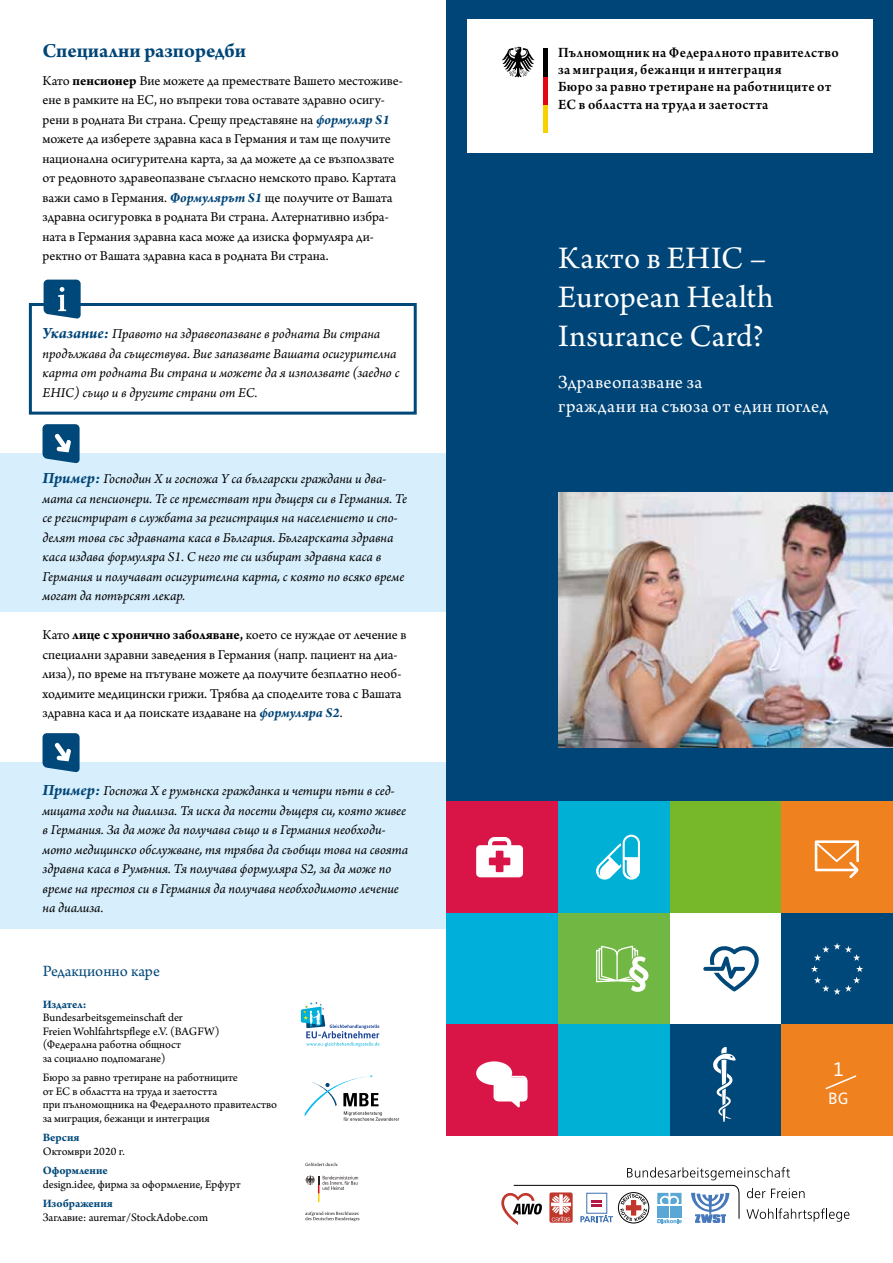
<style>
.page{position:relative;width:893px;height:1263px;background:#fff}
.page>*{position:absolute;margin:0;border:0;box-sizing:border-box;transform-origin:0 0}
.t1{font:33px/39px "Arno Pro";letter-spacing:.01em;color:#fff}
.t2{font:700 21px "Arno Pro";color:#004577}
.t3{font:21px "Bundes Sans";color:#fff}
.t4{font:19.5px/24px "Arno Pro";letter-spacing:.02em;color:#fff}
.t5{font:16.5px "Arno Pro";color:#004879}
.t6{font:16.5px "Bundes Sans";color:#fff}
.t7{font:600 15px/17.2px "Arno Pro";letter-spacing:.03em;color:#000;scale:.96 1}
.t8{font:italic 14.25px/19.5px "Arno Pro";letter-spacing:-.005em;color:#000}
.t9{font:14.25px/19.5px "Arno Pro";letter-spacing:-.005em;color:#000}
.t10{font:12px/13.5px "Arno Pro";color:#000}
.t11{font:700 12px "Arno Pro";color:#004879}
.s1{font-weight:700}
.s2{font-weight:700;font-style:italic;color:#004577}
.s3{font-weight:700;font-size:16.5px;color:#004577}
</style>
<div class="page">
<div style="left:0;top:453px;width:459px;height:159px;background:#d7eefc"></div>
<div style="left:0;top:762px;width:459px;height:167px;background:#d7eefc"></div>
<svg style="left:43px;top:424px;width:37px;height:39px"></svg>
<svg style="left:43px;top:733px;width:37px;height:39px"></svg>
<div style="left:29px;top:303px;width:388px;height:112px;border:3px solid #004879"></div>
<svg style="left:44px;top:280px;width:37px;height:39px"></svg>
<svg style="left:301px;top:1002px;width:78px;height:45px"></svg>
<svg style="left:304px;top:1075px;width:95px;height:46px"></svg>
<svg style="left:305px;top:1163px;width:33px;height:3px"></svg>
<svg style="left:305px;top:1211px;width:54px;height:10px"></svg>
<svg style="left:305px;top:1175px;width:53px;height:27px"></svg>
<div style="left:446px;top:0;width:447px;height:1116px;background:#004577"></div>
<div style="left:467px;top:20px;width:406px;height:133px;background:#fff"></div>
<img style="left:558px;top:492px;width:335px;height:255px">
<div style="left:446px;top:801px;width:112px;height:112px;background:#d81546"></div>
<div style="left:558px;top:801px;width:112px;height:112px;background:#00b1d5"></div>
<div style="left:670px;top:801px;width:111px;height:112px;background:#76b82a"></div>
<div style="left:781px;top:801px;width:112px;height:112px;background:#f0811f"></div>
<div style="left:446px;top:913px;width:112px;height:111px;background:#00b0db"></div>
<div style="left:558px;top:913px;width:112px;height:111px;background:#71b743"></div>
<div style="left:670px;top:913px;width:111px;height:111px;background:#fff"></div>
<div style="left:446px;top:1024px;width:112px;height:112px;background:#d81546"></div>
<div style="left:558px;top:1024px;width:112px;height:112px;background:#00b1d5"></div>
<div style="left:670px;top:1024px;width:111px;height:112px;background:#004879"></div>
<div style="left:781px;top:1024px;width:112px;height:112px;background:#f0811f"></div>
<svg style="left:596px;top:946px;width:52px;height:46px"></svg>
<svg style="left:476px;top:837px;width:47px;height:40px"></svg>
<svg style="left:811px;top:943px;width:52px;height:52px"></svg>
<svg style="left:713px;top:1047px;width:23px;height:75px"></svg>
<svg style="left:703px;top:946px;width:56px;height:45px"></svg>
<div style="left:476px;top:1061px;width:36px;height:24px;background:#fff;border-radius:50%"></div>
<svg style="left:494px;top:1076px;width:34px;height:32px"></svg>
<svg style="left:814px;top:840px;width:45px;height:39px"></svg>
<svg style="left:596px;top:835px;width:44px;height:45px"></svg>
<svg style="left:825px;top:1075px;width:32px;height:15px"></svg>
<div style="left:543px;top:104px;width:5px;height:29px;background:#f8d200"></div>
<div style="left:543px;top:76px;width:5px;height:28px;background:#e30613"></div>
<div style="left:543px;top:48px;width:5px;height:28px;background:#000"></div>
<svg style="left:502px;top:47px;width:33px;height:30px"></svg>
<svg style="left:501px;top:1167px;width:348px;height:58px"></svg>
<h2 class="t2" style="left:43px;top:38px;width:205px">Специални разпоредби</h2>
<p class="t9" style="left:43px;top:71px;width:362px">Като <span class="s1">пенсионер</span> Вие можете да премествате Вашето местоживе&shy;ене в рамките на ЕС, но въпреки това оставате здравно осигу&shy;рени в родната Ви страна. Срещу представяне на <span class="s2">формуляр S1 </span>можете да изберете здравна каса в Германия и там ще получите национална осигурителна карта, за да можете да се възползвате от редовното здравеопазване съгласно немското право. Картата важи само в Германия. <span class="s2">Формулярът S1</span> ще получите от Вашата здравна осигуровка в родната Ви страна. Алтернативно избра&shy;ната в Германия здравна каса може да изиска формуляра ди&shy;ректно от Вашата здравна каса в родната Ви страна.</p>
<p class="t8" style="left:43px;top:325px;width:358px"><span class="s3">Указание:</span> Правото на здравеопазване в родната Ви страна продължава да съществува. Вие запазвате Вашата осигурителна карта от родната Ви страна и можете да я използвате (заедно с EHIC) също и в другите страни от ЕС.</p>
<p class="t8" style="left:43px;top:470px;width:366px"><span class="s3">Пример:</span> Господин X и госпожа Y са български граждани и два&shy;мата са пенсионери. Те се преместват при дъщеря си в Германия. Те се регистрират в службата за регистрация на населението и спо&shy;делят това със здравната каса в България. Българската здравна каса издава формуляра S1. С него те си избират здравна каса в Германия и получават осигурителна карта, с която по всяко време могат да потърсят лекар.</p>
<p class="t9" style="left:43px;top:626px;width:365px">Като <span class="s1">лице с хронично заболяване,</span> което се нуждае от лечение в специални здравни заведения в Германия (напр. пациент на диа&shy;лиза), по време на пътуване можете да получите безплатно необ&shy;ходимите медицински грижи. Трябва да споделите това с Вашата здравна каса и да поискате издаване на <span class="s2">формуляра S2</span>.</p>
<p class="t8" style="left:43px;top:782px;width:367px"><span class="s3">Пример:</span> Госпожа Х е румънска гражданка и четири пъти в сед&shy;мицата ходи на диализа. Тя иска да посети дъщеря си, която живее в Германия. За да може да получава също и в Германия необходи&shy;мото медицинско обслужване, тя трябва да съобщи това на своята здравна каса в Румъния. Тя получава формуляра S2, за да може по време на престоя си в Германия да получава необходимото лечение на диализа.</p>
<p class="t5" style="left:43px;top:961px;width:119px">Редакционно каре</p>
<p class="t11" style="left:43px;top:997px;width:45px">Издател:</p>
<p class="t10" style="left:43px;top:1011px;width:178px">Bundesarbeitsgemeinschaft der<br>Freien Wohlfahrtspflege e.V. (BAGFW) (Федерална работна общност<br>за социално подпомагане)</p>
<p class="t10" style="left:43px;top:1071px;width:236px">Бюро за равно третиране на работниците<br>от ЕС в областта на труда и заетостта<br>при пълномощника на Федералното правителство за миграция, бежанци и интеграция</p>
<p class="t11" style="left:43px;top:1131px;width:38px">Версия</p>
<p class="t10" style="left:43px;top:1145px;width:84px">Октомври 2020 г.</p>
<p class="t11" style="left:43px;top:1164px;width:67px">Оформление</p>
<p class="t10" style="left:43px;top:1178px;width:199px">design.idee, фирма за оформление, Ерфурт</p>
<p class="t11" style="left:43px;top:1197px;width:71px">Изображения</p>
<p class="t10" style="left:43px;top:1211px;width:167px">Заглавие: auremar/StockAdobe.com</p>
<p class="t7" style="left:558px;top:45px;width:294px">Пълномощник на Федералното правителство за миграция, бежанци и интеграция<br>Бюро за равно третиране на работниците от ЕС в областта на труда и заетостта</p>
<h1 class="t1" style="left:558px;top:240px;width:217px">Както в EHIC –<br>European Health<br>Insurance Card?</h1>
<h3 class="t4" style="left:558px;top:371px;width:272px">Здравеопазване за<br>граждани на съюза от един поглед</h3>
<h2 class="t3" style="left:833px;top:1056px;width:12px">1</h2>
<p class="t6" style="left:828px;top:1088px;width:22px">BG</p>
</div>
